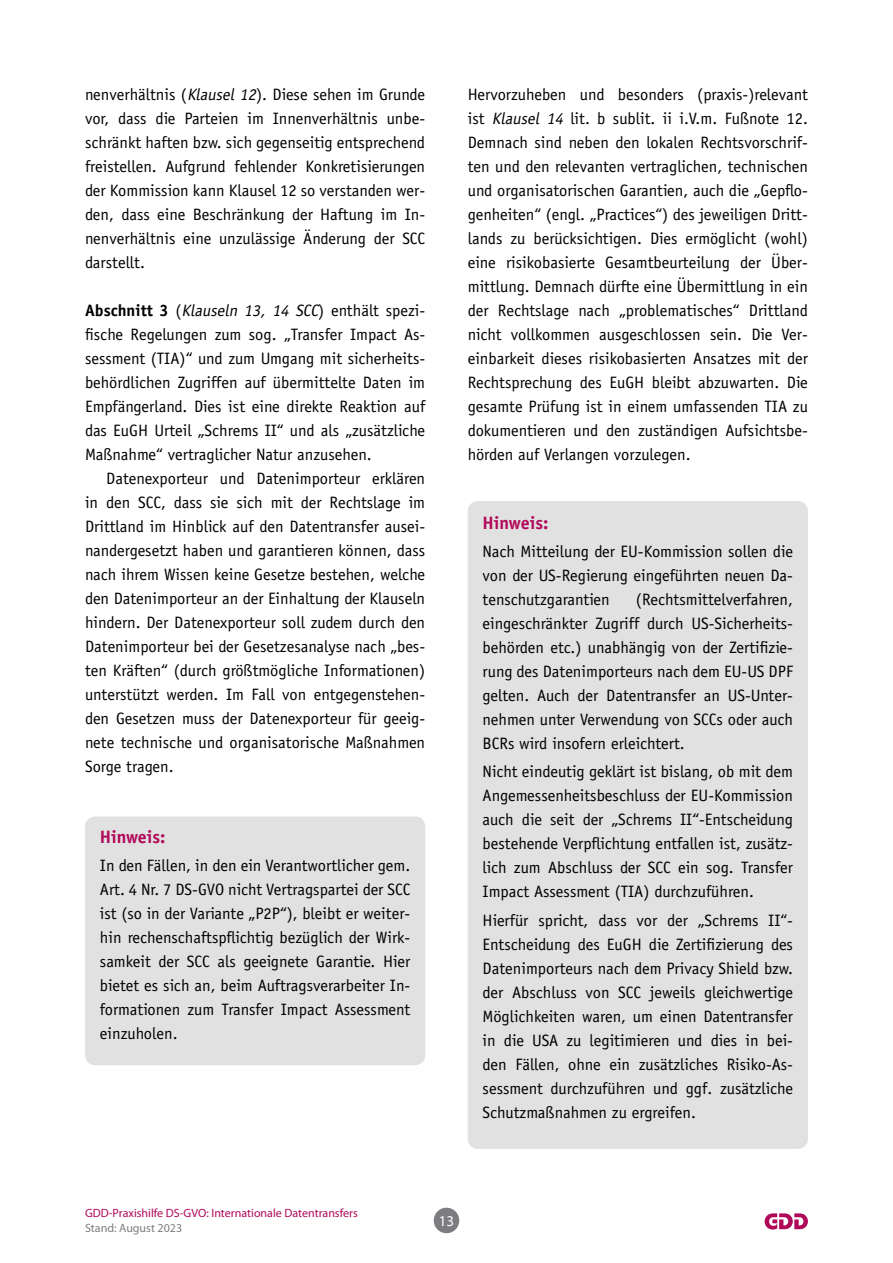
<style>
.page{position:relative;width:893px;height:1263px;background:#fff}
.page>*{position:absolute;margin:0;border:0;box-sizing:border-box;transform-origin:0 0}
.t1{font:700 18px "Officina Sans Std";color:#b1095a}
.t2{font:16.5px/24px "Officina Sans Std";color:#000;text-align:justify}
.t3{font:15px "Myriad Pro";color:#fff}
.t4{font:12px "Myriad Pro";color:#b1095a}
.t5{font:12px "Myriad Pro";color:#7d7c81}
.s1{font-style:italic}
.s2{font-weight:700}
</style>
<div class="page">
<div style="left:434px;top:1208px;width:25px;height:25px;background:#7d7c81;border-radius:50%"></div>
<svg style="left:765px;top:1213px;width:43px;height:16px"></svg>
<div style="left:85px;top:816px;width:340px;height:249px;background:#e2e1e1;border-radius:10px"></div>
<div style="left:468px;top:501px;width:340px;height:648px;background:#e2e1e1;border-radius:10px"></div>
<p class="t2" style="left:85px;top:82px;width:342px">nenverhältnis (<span class="s1">Klausel 12</span>). Diese sehen im Grunde vor, dass die Parteien im Innenverhältnis unbe&shy;schränkt haften bzw. sich gegenseitig entsprechend freistellen. Aufgrund fehlender Konkretisierungen der Kommission kann Klausel 12 so verstanden wer&shy;den, dass eine Beschränkung der Haftung im In&shy;nenverhältnis eine unzulässige Änderung der SCC darstellt.</p>
<p class="t2" style="left:85px;top:298px;width:342px"><span class="s2">Abschnitt 3</span> (<span class="s1">Klauseln 13, 14 SCC</span>) enthält spezi&shy;fische Regelungen zum sog. „Transfer Impact As&shy;sessment (TIA)“ und zum Umgang mit sicherheits&shy;behördlichen Zugriffen auf übermittelte Daten im Empfängerland. Dies ist eine direkte Reaktion auf das EuGH Urteil „Schrems II“ und als „zusätzliche Maßnahme“ vertraglicher Natur anzusehen.</p>
<p class="t2" style="left:85px;top:466px;width:342px;text-indent:21px">Datenexporteur und Datenimporteur erklären in den SCC, dass sie sich mit der Rechtslage im Drittland im Hinblick auf den Datentransfer ausei&shy;nandergesetzt haben und garantieren können, dass nach ihrem Wissen keine Gesetze bestehen, welche den Datenimporteur an der Einhaltung der Klauseln hindern. Der Datenexporteur soll zudem durch den Datenimporteur bei der Gesetzesanalyse nach „bes&shy;ten Kräften“ (durch größtmögliche Informationen) unterstützt werden. Im Fall von entgegenstehen&shy;den Gesetzen muss der Datenexporteur für geeig&shy;nete technische und organisatorische Maßnahmen Sorge tragen.</p>
<p class="t1" style="left:100px;top:825px;width:67px">Hinweis:</p>
<p class="t2" style="left:100px;top:854px;width:312px">In den Fällen, in den ein Verantwortlicher gem.<br>Art. 4 Nr. 7 DS-GVO nicht Vertragspartei der SCC ist (so in der Variante „P2P“), bleibt er weiter&shy;hin rechenschaftspflichtig bezüglich der Wirk&shy;samkeit der SCC als geeignete Garantie. Hier bietet es sich an, beim Auftragsverarbeiter In&shy;formationen zum Transfer Impact Assessment einzuholen.</p>
<p class="t2" style="left:468px;top:83px;width:342px">Hervorzuheben und besonders (praxis-)relevant ist <span class="s1">Klausel 14</span> lit. b sublit. ii i.V.m. Fußnote 12.<br>Demnach sind neben den lokalen Rechtsvorschrif&shy;ten und den relevanten vertraglichen, technischen und organisatorischen Garantien, auch die „Gepflo&shy;genheiten“ (engl. „Practices“) des jeweiligen Dritt&shy;lands zu berücksichtigen. Dies ermöglicht (wohl) eine risikobasierte Gesamtbeurteilung der Über&shy;mittlung. Demnach dürfte eine Übermittlung in ein der Rechtslage nach „problematisches“ Drittland nicht vollkommen ausgeschlossen sein. Die Ver&shy;einbarkeit dieses risikobasierten Ansatzes mit der Rechtsprechung des EuGH bleibt abzuwarten. Die gesamte Prüfung ist in einem umfassenden TIA zu dokumentieren und den zuständigen Aufsichtsbe&shy;hörden auf Verlangen vorzulegen.</p>
<p class="t1" style="left:483px;top:511px;width:67px">Hinweis:</p>
<p class="t2" style="left:483px;top:539px;width:312px">Nach Mitteilung der EU-Kommission sollen die von der US-Regierung eingeführten neuen Da&shy;tenschutzgarantien</p>
<p class="t2" style="left:483px;top:587px;width:312px;text-indent:153px">(Rechtsmittelverfahren, eingeschränkter Zugriff durch US-Sicherheits&shy;behörden etc.) unabhängig von der Zertifizie&shy;rung des Datenimporteurs nach dem EU-US DPF gelten. Auch der Datentransfer an US-Unter&shy;nehmen unter Verwendung von SCCs oder auch BCRs wird insofern erleichtert.</p>
<p class="t2" style="left:483px;top:760px;width:312px">Nicht eindeutig geklärt ist bislang, ob mit dem Angemessenheitsbeschluss der EU-Kommission auch die seit der „Schrems II“-Entscheidung bestehende Verpflichtung entfallen ist, zusätz&shy;lich zum Abschluss der SCC ein sog. Transfer Impact Assessment (TIA) durchzuführen.</p>
<p class="t2" style="left:483px;top:908px;width:312px">Hierfür spricht, dass vor der „Schrems II“- Entscheidung des EuGH die Zertifizierung des Datenimporteurs nach dem Privacy Shield bzw. der Abschluss von SCC jeweils gleichwertige Möglichkeiten waren, um einen Datentransfer in die USA zu legitimieren und dies in bei&shy;den Fällen, ohne ein zusätzliches Risiko-As&shy;sessment durchzuführen und ggf. zusätzliche Schutzmaßnahmen zu ergreifen.</p>
<p class="t4" style="left:85px;top:1205px;width:274px">GDD-Praxishilfe DS-GVO: Internationale Datentransfers</p>
<p class="t5" style="left:85px;top:1220px;width:99px">Stand: August 2023</p>
<p class="t3" style="left:439px;top:1211px;width:17px">13</p>
</div>
